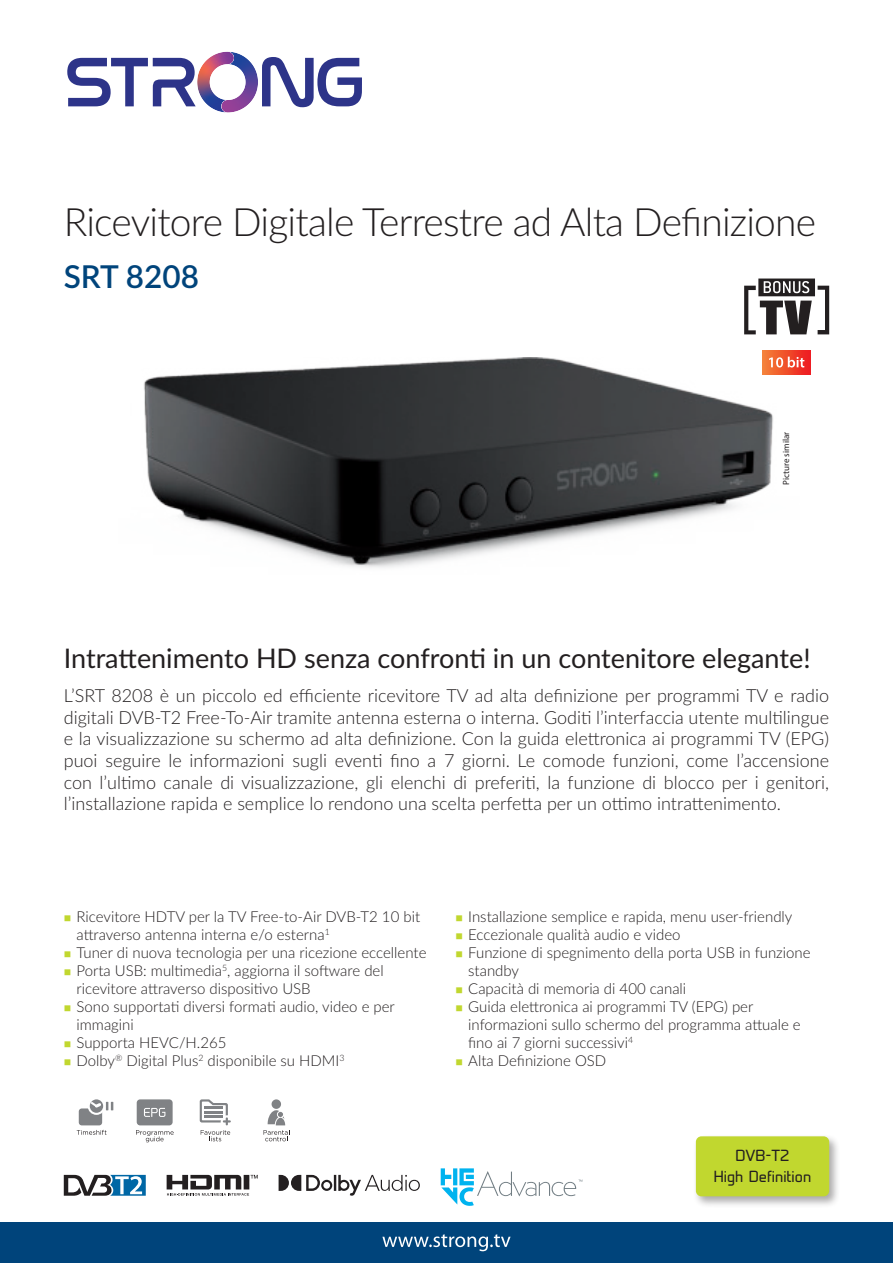
<style>
.page{position:relative;width:893px;height:1263px;background:#fff}
.page>*{position:absolute;margin:0;border:0;box-sizing:border-box;transform-origin:0 0}
.t1{font:300 39px "Lato";letter-spacing:-.02em;color:#231f20}
.t2{font:600 31.5px "Lato";color:#00447b}
.t3{font:27px "Lato";color:#231f20}
.t4{font:300 18px/21.6px "Lato";color:#231f20;text-align:justify}
.t5{font:300 15px/18px "Lato";color:#231f20}
.t6{font:15px/21px "Prime";color:#231f20;text-align:center}
.t7{font:9px "Myriad Pro";color:#231f20}
</style>
<div class="page">
<svg style="left:262px;top:57px;width:100px;height:50px"></svg>
<svg style="left:67px;top:52px;width:178px;height:61px"></svg>
<div style="left:0;top:1222px;width:893px;height:41px;background:#00447b"></div>
<svg style="left:382px;top:1234px;width:129px;height:17px"></svg>
<svg style="left:167px;top:1175px;width:91px;height:21px"></svg>
<svg style="left:64px;top:1175px;width:82px;height:21px"></svg>
<svg style="left:279px;top:1175px;width:141px;height:21px"></svg>
<svg style="left:441px;top:1168px;width:141px;height:38px"></svg>
<div style="left:693px;top:1133px;width:148px;height:75px;background:#231f20;opacity:.38"></div>
<div style="left:696px;top:1136px;width:133px;height:60px;background:#c1d72f;border-radius:6px"></div>
<img style="left:144px;top:357px;width:667px;height:211px">
<svg style="left:744px;top:279px;width:85px;height:55px"></svg>
<div style="left:762px;top:350px;width:49px;height:24px;background:linear-gradient(to right,#f48337,#ed1b22)"></div>
<svg style="left:769px;top:357px;width:35px;height:10px"></svg>
<svg style="left:199px;top:1099px;width:32px;height:43px"></svg>
<svg style="left:263px;top:1099px;width:27px;height:42px"></svg>
<div style="left:137px;top:1099px;width:36px;height:26px;background:#808285;border-radius:3px"></div>
<svg style="left:144px;top:1099px;width:29px;height:18px"></svg>
<svg style="left:136px;top:1130px;width:38px;height:12px"></svg>
<svg style="left:77px;top:1099px;width:36px;height:36px"></svg>
<h1 class="t1" style="left:64px;top:194px;width:754px">Ricevitore Digitale Terrestre ad Alta Definizione</h1>
<h2 class="t2" style="left:64px;top:259px;width:137px">SRT 8208</h2>
<p class="t7" style="left:783px;top:485px;width:54px;rotate:-90deg">Picture similar</p>
<h3 class="t3" style="left:64px;top:639px;width:748px">Intrattenimento HD senza confronti in un contenitore elegante!</h3>
<p class="t4" style="left:64px;top:684px;width:767px">L’SRT 8208 è un piccolo ed efficiente ricevitore TV ad alta definizione per programmi TV e radio digitali DVB-T2 Free-To-Air tramite antenna esterna o interna. Goditi l’interfaccia utente multilingue e la visualizzazione su schermo ad alta definizione. Con la guida elettronica ai programmi TV (EPG) puoi seguire le informazioni sugli eventi fino a 7 giorni. Le comode funzioni, come l’accensione con l’ultimo canale di visualizzazione, gli elenchi di preferiti, la funzione di blocco per i genitori, l’installazione rapida e semplice lo rendono una scelta perfetta per un ottimo intrattenimento.</p>
<p class="t5" style="left:77px;top:907px;width:351px">Ricevitore HDTV per la TV Free-to-Air DVB-T2 10 bit attraverso antenna interna e/o esterna<sup>1<br></sup>Tuner di nuova tecnologia per una ricezione eccellente Porta USB: multimedia<sup>5</sup>, aggiorna il software del ricevitore attraverso dispositivo USB<br>Sono supportati diversi formati audio, video e per immagini<br>Supporta HEVC/H.265<br>Dolby<sup>®</sup> Digital Plus<sup>2</sup> disponibile su HDMI<sup>3</sup></p>
<p class="t5" style="left:468px;top:907px;width:344px">Installazione semplice e rapida, menu user-friendly Eccezionale qualità audio e video<br>Funzione di spegnimento della porta USB in funzione standby<br>Capacità di memoria di 400 canali<br>Guida elettronica ai programmi TV (EPG) per informazioni sullo schermo del programma attuale e fino ai 7 giorni successivi<sup>4<br></sup>Alta Definizione OSD</p>
<p class="t6" style="left:714px;top:1147px;width:99px">DVB-T2<br>High Definition</p>
</div>
